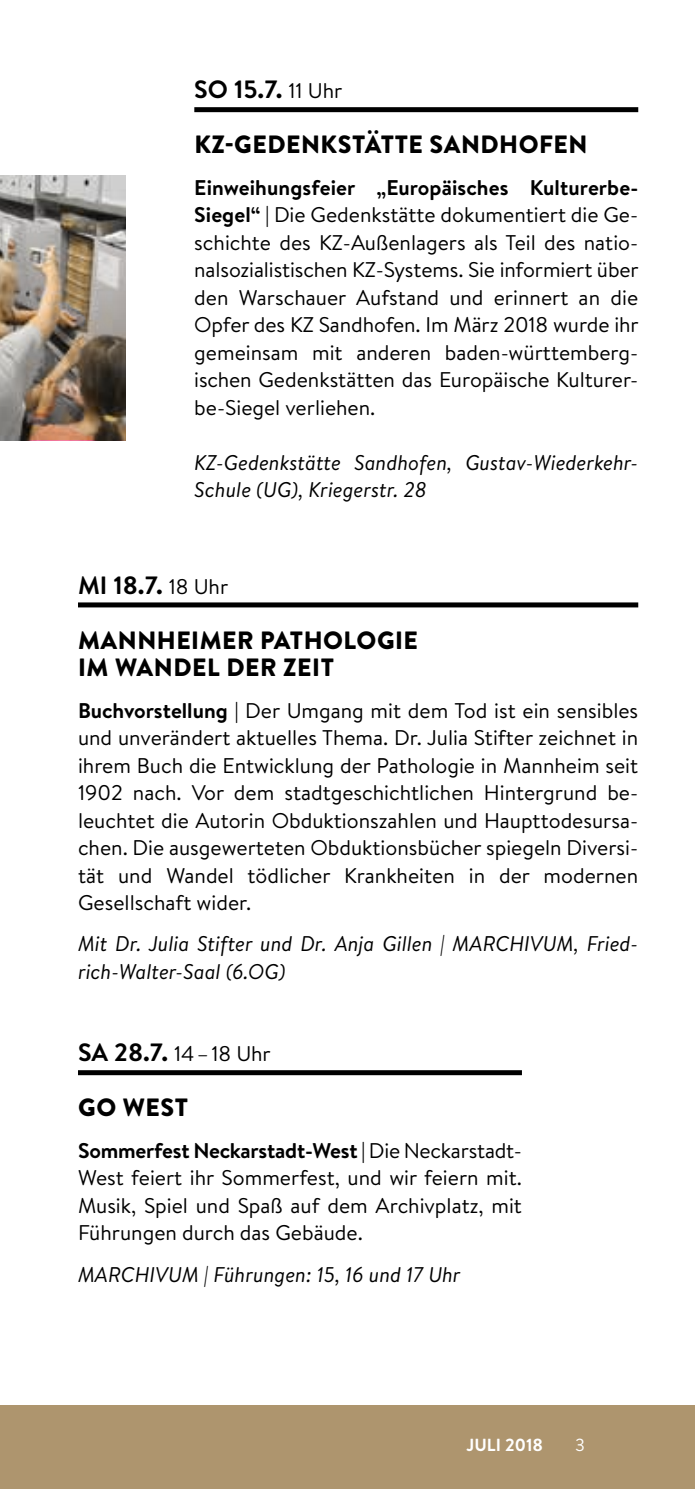
<style>
.page{position:relative;width:695px;height:1489px;background:#fff}
.page>*{position:absolute;margin:0;border:0;box-sizing:border-box;transform-origin:0 0}
.t1{font:900 25px/27.5px "Brandon Text";letter-spacing:.02em;color:#000}
.t2{font:700 25px "Brandon Text";color:#000}
.t3{font:21.25px/27.5px "Brandon Text";color:#000;text-align:justify}
.t4{font:italic 21.25px/27.5px "Brandon Text";color:#000}
.t5{font:700 17.5px "Brandon Text";color:#fff}
.t6{font:17.5px "Brandon Text";color:#fff}
.s1{font-weight:400;font-size:21.25px}
.s2{font-weight:700}
.s3{font-weight:700;font-size:25px}
</style>
<div class="page">
<div style="left:0;top:1405px;width:694px;height:83px;background:#ae956e"></div>
<div style="left:194px;top:107px;width:444px;height:5px;background:#000"></div>
<div style="left:78px;top:602px;width:560px;height:5px;background:#000"></div>
<div style="left:78px;top:1070px;width:444px;height:5px;background:#000"></div>
<img style="left:0;top:176px;width:125px;height:264px">
<hr style="left:0;top:920px;width:1px;height:333px;background:#ae956e">
<p class="t2" style="left:194px;top:72px;width:149px">SO 15.7. <span class="s1">11 Uhr</span></p>
<p class="t1" style="left:194px;top:130px;width:394px">KZ-GEDENKSTÄTTE SANDHOFEN</p>
<p class="t3" style="left:194px;top:173px;width:446px"><span class="s2">Einweihungsfeier „Europäisches Kulturerbe-Siegel“ |</span> Die Gedenkstätte dokumentiert die Ge&shy;schichte des KZ-Außenlagers als Teil des natio&shy;nalsozialistischen KZ-Systems. Sie informiert über den Warschauer Aufstand und erinnert an die Opfer des KZ Sandhofen. Im März 2018 wurde ihr gemeinsam mit anderen baden-württemberg&shy;ischen Gedenkstätten das Europäische Kulturer&shy;be-Siegel verliehen.</p>
<p class="t4" style="left:194px;top:448px;width:445px">KZ-Gedenkstätte Sandhofen, Gustav-Wiederkehr-<br>Schule (UG), Kriegerstr. 28</p>
<p class="t2" style="left:78px;top:567px;width:152px">MI 18.7. <span class="s1">18 Uhr</span></p>
<p class="t1" style="left:78px;top:625px;width:341px">MANNHEIMER PATHOLOGIE<br>IM WANDEL DER ZEIT</p>
<p class="t3" style="left:78px;top:695px;width:561px"><span class="s2">Buchvorstellung |</span> Der Umgang mit dem Tod ist ein sensibles und unverändert aktuelles Thema. Dr. Julia Stifter zeichnet in ihrem Buch die Entwicklung der Pathologie in Mannheim seit 1902 nach. Vor dem stadtgeschichtlichen Hintergrund be&shy;leuchtet die Autorin Obduktionszahlen und Haupttodesursa&shy;chen. Die ausgewerteten Obduktionsbücher spiegeln Diversi&shy;tät und Wandel tödlicher Krankheiten in der modernen Gesellschaft wider.</p>
<p class="t4" style="left:78px;top:929px;width:561px">Mit Dr. Julia Stifter und Dr. Anja Gillen | MARCHIVUM, Fried&shy;rich-Walter-Saal (6.OG)</p>
<p class="t3" style="left:78px;top:1039px;width:194px"><span class="s3">SA 28.7.</span> 14–18 Uhr</p>
<p class="t1" style="left:78px;top:1093px;width:111px">GO WEST</p>
<p class="t3" style="left:78px;top:1135px;width:445px"><span class="s2">Sommerfest Neckarstadt-West |</span> Die Neckarstadt-West feiert ihr Sommerfest, und wir feiern mit.<br>Musik, Spiel und Spaß auf dem Archivplatz, mit Führungen durch das Gebäude.</p>
<p class="t4" style="left:78px;top:1259px;width:384px">MARCHIVUM | Führungen: 15, 16 und 17 Uhr</p>
<p class="t5" style="left:466px;top:1432px;width:78px">JULI 2018</p>
<p class="t6" style="left:575px;top:1432px;width:11px">3</p>
</div>
